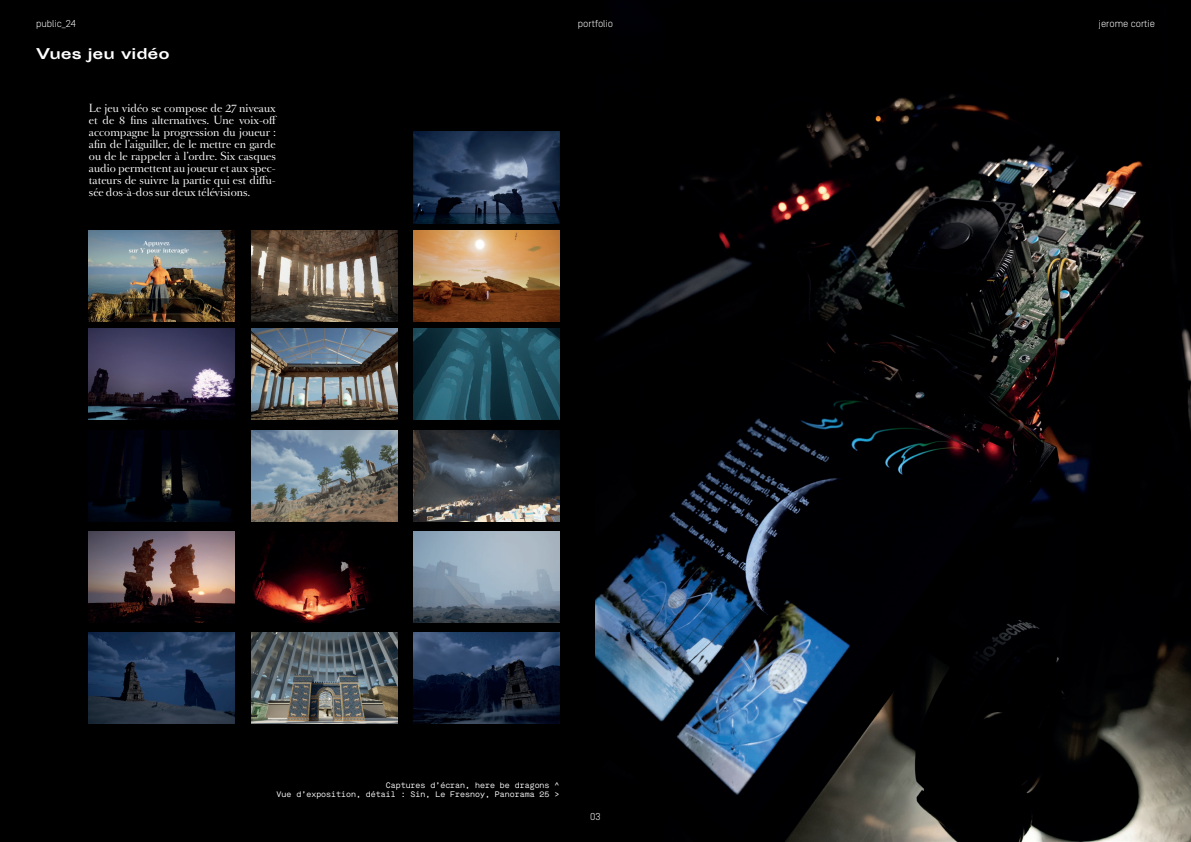
<style>
.page{position:relative;width:1191px;height:842px;background:#fff}
.page>*{position:absolute;margin:0;border:0;box-sizing:border-box;transform-origin:0 0}
.t1{font:700 14px "Sporting Grotesque";color:#fff}
.t2{font:10px/12px "Romain BP Headline";color:#fff}
.t3{font:300 10px "Simplon Norm";color:#fff}
.t4{font:8px/9.6px "Maison Mono";color:#fff;text-align:right}
</style>
<div class="page">
<div style="left:0;top:0;width:595px;height:842px;background:#000"></div>
<img style="left:413px;top:132px;width:146px;height:91px">
<img style="left:89px;top:230px;width:146px;height:91px">
<img style="left:89px;top:329px;width:146px;height:91px">
<img style="left:89px;top:430px;width:143px;height:91px">
<img style="left:89px;top:531px;width:146px;height:92px">
<img style="left:89px;top:633px;width:146px;height:91px">
<img style="left:413px;top:230px;width:146px;height:91px">
<img style="left:413px;top:329px;width:146px;height:91px">
<img style="left:413px;top:430px;width:146px;height:91px">
<img style="left:413px;top:531px;width:146px;height:92px">
<img style="left:413px;top:633px;width:146px;height:91px">
<img style="left:251px;top:230px;width:146px;height:91px">
<img style="left:251px;top:329px;width:146px;height:91px">
<img style="left:251px;top:430px;width:146px;height:91px">
<img style="left:252px;top:531px;width:118px;height:92px">
<img style="left:251px;top:633px;width:146px;height:91px">
<img style="left:595px;top:0;width:596px;height:842px">
<p class="t3" style="left:36px;top:18px;width:41px">public_24</p>
<p class="t3" style="left:578px;top:18px;width:37px">portfolio</p>
<p class="t3" style="left:1098px;top:18px;width:58px">jerome cortie</p>
<h1 class="t1" style="left:36px;top:46px;width:135px">Vues jeu vidéo</h1>
<p class="t2" style="left:89px;top:103px;width:190px">Le jeu vidéo se compose de 27 niveaux et de 8 fins alternatives. Une voix-off accompagne la progression du joueur : afin de l’aiguiller, de le mettre en garde ou de le rappeler à l’ordre. Six casques audio permettent au joueur et aux spec&shy;tateurs de suivre la partie qui est diffu&shy;sée dos-à-dos sur deux télévisions.</p>
<p class="t4" style="left:277px;top:780px;width:284px">Captures d’écran, here be dragons ^<br>Vue d’exposition, détail : Sin, Le Fresnoy, Panorama 25 &gt;</p>
<p class="t3" style="left:590px;top:812px;width:12px">03</p>
</div>
